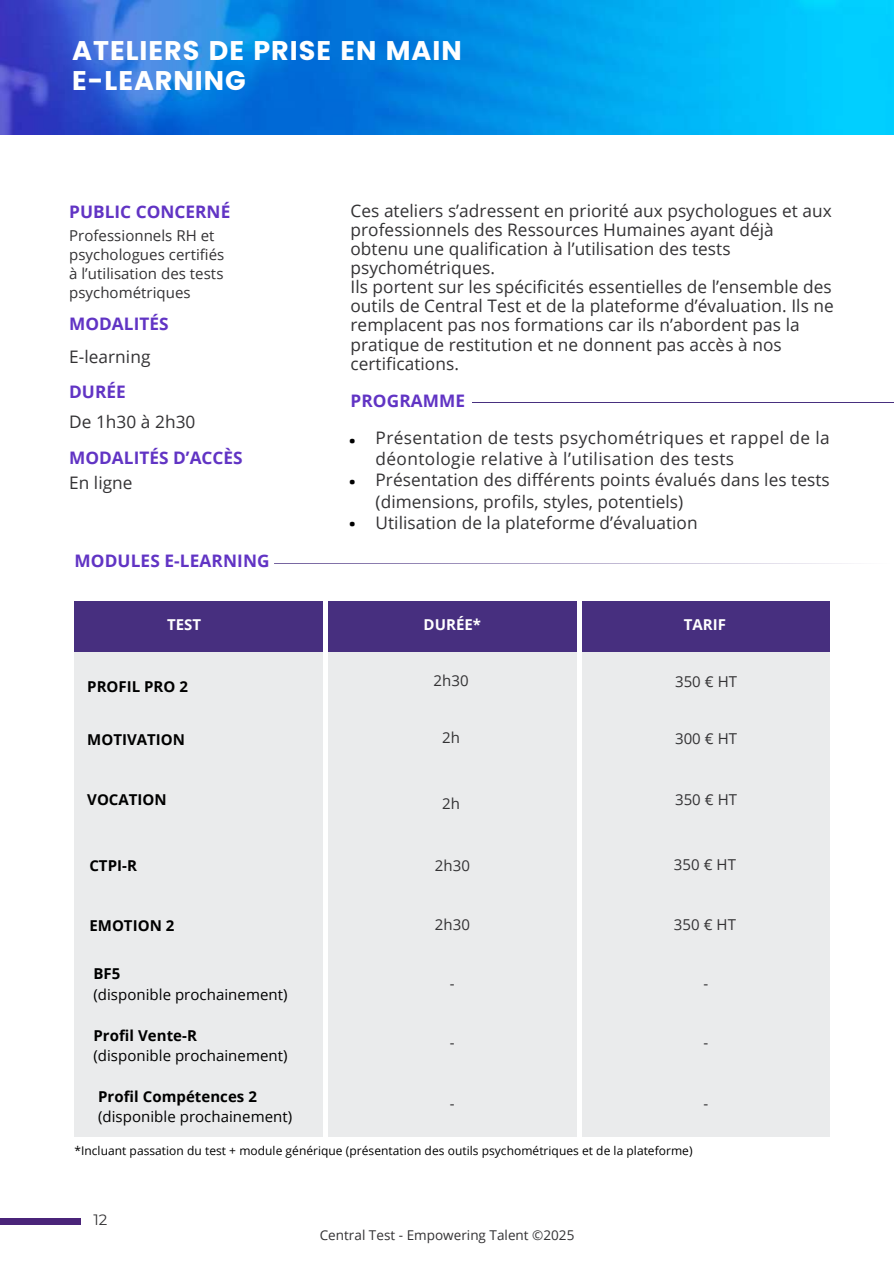
<style>
.page{position:relative;width:894px;height:1264px;background:#fff}
.page>*{position:absolute;margin:0;border:0;box-sizing:border-box;transform-origin:0 0}
.t1{font:700 27px/29.2px "Poppins";letter-spacing:.04em;color:#fff}
.t2{font:19.5px/41.7px "IBM Plex Sans";color:#000;text-align:justify}
.t3{font:17.25px/19.2px "Open Sans";letter-spacing:.005em;color:#333234}
.t4{font:700 17.25px "Open Sans";color:#6134c4}
.t5{font:15px/19.2px "Open Sans";letter-spacing:.005em;color:#333234}
.t6{font:700 15px "Open Sans";letter-spacing:.005em;color:#000}
.t7{font:15px "Open Sans";letter-spacing:.005em;color:#000}
.t8{font:700 15px "Open Sans";color:#fff}
.t9{font:15px "Montserrat";color:#333234}
.t10{font:13.5px "Open Sans";color:#333234}
.t11{font:12px "Open Sans";letter-spacing:.005em;color:#000}
</style>
<div class="page">
<img style="left:0;top:1px;width:893px;height:134px">
<div style="left:0;top:1218px;width:80px;height:6px;background:#4a2479"></div>
<svg style="left:274px;top:563px;width:577px;height:1px"></svg>
<hr style="left:472px;top:402px;width:421px;height:1px;background:#472f7f">
<div style="left:75px;top:602px;width:247px;height:49px;background:#472f7f"></div>
<div style="left:328px;top:602px;width:248px;height:49px;background:#472f7f"></div>
<div style="left:582px;top:602px;width:247px;height:49px;background:#472f7f"></div>
<div style="left:75px;top:652px;width:247px;height:60px;background:#eaebec"></div>
<div style="left:75px;top:713px;width:247px;height:59px;background:#eaebec"></div>
<div style="left:75px;top:773px;width:247px;height:60px;background:#eaebec"></div>
<div style="left:75px;top:834px;width:247px;height:60px;background:#eaebec"></div>
<div style="left:75px;top:895px;width:247px;height:59px;background:#eaebec"></div>
<div style="left:75px;top:955px;width:247px;height:60px;background:#eaebec"></div>
<div style="left:75px;top:1016px;width:247px;height:60px;background:#eaebec"></div>
<div style="left:75px;top:1076px;width:247px;height:60px;background:#eaebec"></div>
<div style="left:328px;top:652px;width:248px;height:60px;background:#eaebec"></div>
<div style="left:328px;top:713px;width:248px;height:59px;background:#eaebec"></div>
<div style="left:328px;top:773px;width:248px;height:60px;background:#eaebec"></div>
<div style="left:328px;top:834px;width:248px;height:60px;background:#eaebec"></div>
<div style="left:328px;top:895px;width:248px;height:59px;background:#eaebec"></div>
<div style="left:328px;top:955px;width:248px;height:60px;background:#eaebec"></div>
<div style="left:328px;top:1016px;width:248px;height:60px;background:#eaebec"></div>
<div style="left:328px;top:1076px;width:248px;height:60px;background:#eaebec"></div>
<div style="left:582px;top:652px;width:247px;height:60px;background:#eaebec"></div>
<div style="left:582px;top:713px;width:247px;height:59px;background:#eaebec"></div>
<div style="left:582px;top:773px;width:247px;height:60px;background:#eaebec"></div>
<div style="left:582px;top:834px;width:247px;height:60px;background:#eaebec"></div>
<div style="left:582px;top:895px;width:247px;height:59px;background:#eaebec"></div>
<div style="left:582px;top:955px;width:247px;height:60px;background:#eaebec"></div>
<div style="left:582px;top:1016px;width:247px;height:60px;background:#eaebec"></div>
<div style="left:582px;top:1076px;width:247px;height:60px;background:#eaebec"></div>
<h1 class="t1" style="left:72px;top:36px;width:391px">ATELIERS DE PRISE EN MAIN<br>E-LEARNING</h1>
<p class="t4" style="left:69px;top:199px;width:163px">PUBLIC CONCERNÉ</p>
<p class="t5" style="left:69px;top:225px;width:157px">Professionnels RH et psychologues certifiés à l’utilisation des tests psychométriques</p>
<p class="t4" style="left:69px;top:311px;width:101px">MODALITÉS</p>
<p class="t3" style="left:69px;top:347px;width:83px">E-learning</p>
<p class="t4" style="left:69px;top:379px;width:58px">DURÉE</p>
<p class="t3" style="left:69px;top:411px;width:128px">De 1h30 à 2h30</p>
<p class="t4" style="left:69px;top:446px;width:175px">MODALITÉS D’ACCÈS</p>
<p class="t3" style="left:69px;top:472px;width:65px">En ligne</p>
<p class="t4" style="left:74px;top:548px;width:197px">MODULES E-LEARNING</p>
<p class="t8" style="left:167px;top:614px;width:36px">TEST</p>
<p class="t6" style="left:87px;top:675px;width:102px">PROFIL PRO 2</p>
<p class="t6" style="left:87px;top:728px;width:99px">MOTIVATION</p>
<p class="t6" style="left:87px;top:789px;width:81px">VOCATION</p>
<p class="t6" style="left:89px;top:855px;width:49px">CTPI-R</p>
<p class="t6" style="left:89px;top:915px;width:87px">EMOTION 2</p>
<p class="t6" style="left:93px;top:963px;width:28px">BF5</p>
<p class="t7" style="left:93px;top:983px;width:195px">(disponible prochainement)</p>
<p class="t6" style="left:93px;top:1024px;width:105px">Profil Vente-R</p>
<p class="t7" style="left:93px;top:1045px;width:195px">(disponible prochainement)</p>
<p class="t6" style="left:98px;top:1085px;width:160px">Profil Compétences 2</p>
<p class="t7" style="left:98px;top:1106px;width:195px">(disponible prochainement)</p>
<p class="t3" style="left:350px;top:200px;width:484px">Ces ateliers s’adressent en priorité aux psychologues et aux professionnels des Ressources Humaines ayant déjà obtenu une qualification à l’utilisation des tests psychométriques.<br>Ils portent sur les spécificités essentielles de l’ensemble des outils de Central Test et de la plateforme d’évaluation. Ils ne remplacent pas nos formations car ils n’abordent pas la pratique de restitution et ne donnent pas accès à nos certifications.</p>
<p class="t4" style="left:350px;top:388px;width:116px">PROGRAMME</p>
<p class="t2" style="left:348px;top:418px;width:9px">• • •</p>
<p class="t3" style="left:375px;top:426px;width:455px;line-height:21.3px">Présentation de tests psychométriques et rappel de la déontologie relative à l’utilisation des tests Présentation des différents points évalués dans les tests (dimensions, profils, styles, potentiels)<br>Utilisation de la plateforme d’évaluation</p>
<p class="t8" style="left:423px;top:614px;width:59px">DURÉE*</p>
<p class="t8" style="left:683px;top:614px;width:44px">TARIF</p>
<p class="t5" style="left:433px;top:670px;width:37px">2h30</p>
<p class="t5" style="left:674px;top:671px;width:64px">350 € HT</p>
<p class="t5" style="left:442px;top:727px;width:19px">2h</p>
<p class="t5" style="left:674px;top:728px;width:64px">300 € HT</p>
<p class="t5" style="left:442px;top:793px;width:19px">2h</p>
<p class="t5" style="left:674px;top:789px;width:64px">350 € HT</p>
<p class="t5" style="left:434px;top:855px;width:37px">2h30</p>
<p class="t5" style="left:673px;top:854px;width:64px">350 € HT</p>
<p class="t5" style="left:434px;top:915px;width:37px">2h30</p>
<p class="t5" style="left:673px;top:914px;width:64px">350 € HT</p>
<p class="t5" style="left:450px;top:973px;width:6px">-</p>
<p class="t5" style="left:703px;top:973px;width:6px">-</p>
<p class="t5" style="left:450px;top:1032px;width:6px">-</p>
<p class="t5" style="left:703px;top:1032px;width:6px">-</p>
<p class="t5" style="left:450px;top:1093px;width:6px">-</p>
<p class="t5" style="left:703px;top:1093px;width:6px">-</p>
<p class="t11" style="left:74px;top:1142px;width:619px">*Incluant passation du test + module générique (présentation des outils psychométriques et de la plateforme)</p>
<p class="t9" style="left:93px;top:1210px;width:16px">12</p>
<p class="t10" style="left:319px;top:1225px;width:256px">Central Test - Empowering Talent ©️2025</p>
</div>
